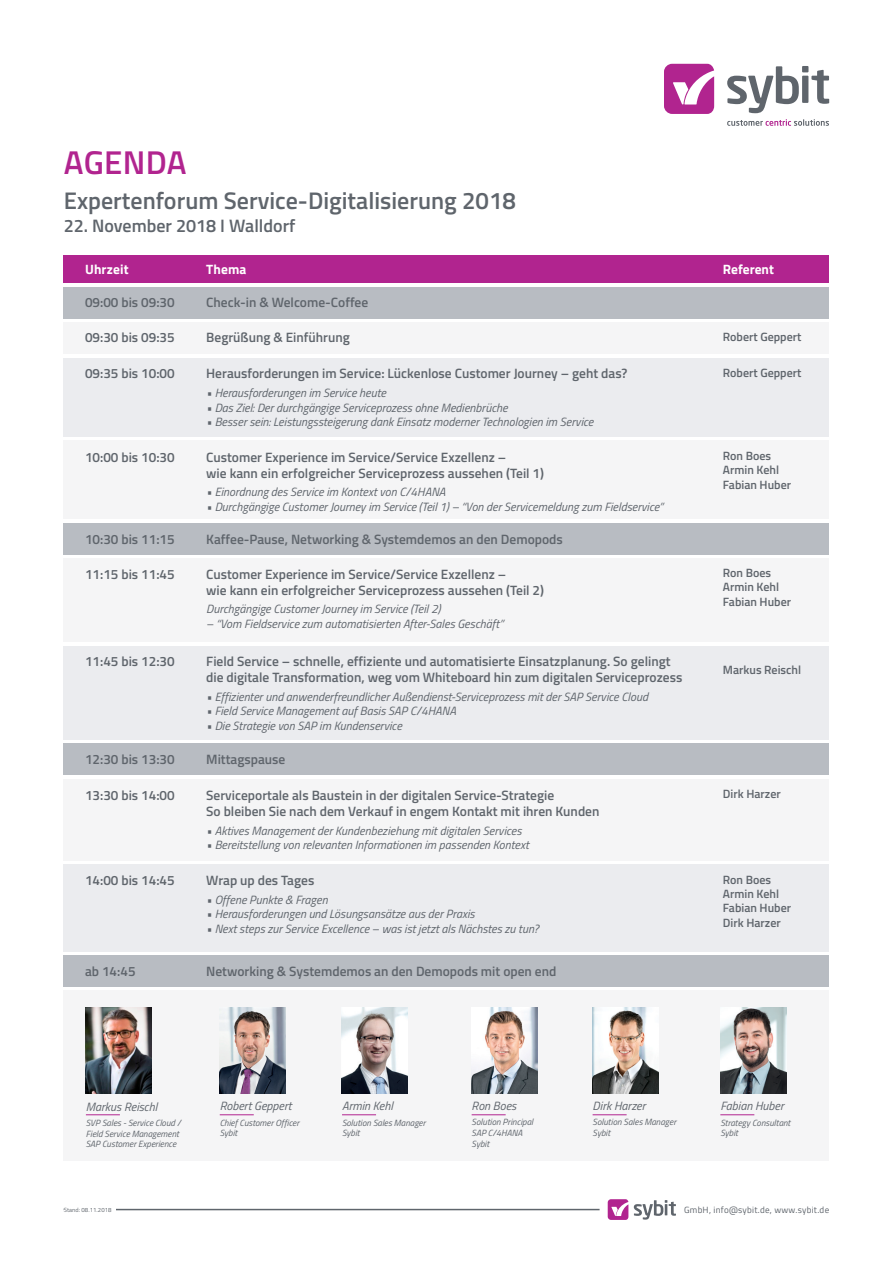
<style>
.page{position:relative;width:893px;height:1263px;background:#fff}
.page>*{position:absolute;margin:0;border:0;box-sizing:border-box;transform-origin:0 0}
.t1{font:600 33px "Titillium Web";letter-spacing:.01em;color:#b1248f}
.t2{font:600 24px "Titillium Web";color:#5f656c}
.t3{font:600 18px "Titillium Web";color:#5f656c}
.t4{font:600 13.5px/16.2px "Titillium Web";color:#5f656c}
.t5{font:700 13.5px "Titillium Web";letter-spacing:.01em;color:#fff}
.t6{font:italic 12px "Titillium Web";color:#5f656c}
.t7{font:600 12px/14.4px "Titillium Web";color:#5f656c}
.t8{font:italic 9px/10.8px "Titillium Web";color:#5f656c}
.t9{font:9px "Titillium Web";letter-spacing:.03em;color:#5f656c}
.t10{font:6px "Titillium Web";letter-spacing:.01em;color:#5f656c}
</style>
<div class="page">
<div style="left:64px;top:255px;width:765px;height:28px;background:#b1248f"></div>
<svg style="left:664px;top:64px;width:50px;height:50px"></svg>
<svg style="left:727px;top:66px;width:102px;height:47px"></svg>
<svg style="left:727px;top:119px;width:102px;height:7px"></svg>
<svg style="left:608px;top:1199px;width:20px;height:21px"></svg>
<svg style="left:634px;top:1200px;width:42px;height:19px"></svg>
<hr style="left:64px;top:1209px;width:536px;height:1px;background:#5f656c">
<div style="left:64px;top:287px;width:765px;height:31px;background:#b8bcc2"></div>
<div style="left:64px;top:322px;width:765px;height:32px;background:#f5f5f6"></div>
<div style="left:64px;top:955px;width:765px;height:32px;background:#b8bcc2"></div>
<div style="left:64px;top:523px;width:765px;height:32px;background:#b8bcc2"></div>
<div style="left:64px;top:743px;width:765px;height:32px;background:#b8bcc2"></div>
<div style="left:64px;top:358px;width:765px;height:78px;background:#ebecef"></div>
<div style="left:64px;top:440px;width:765px;height:79px;background:#f5f5f6"></div>
<div style="left:64px;top:864px;width:765px;height:87px;background:#ebecef"></div>
<div style="left:64px;top:558px;width:765px;height:84px;background:#f5f5f6"></div>
<div style="left:64px;top:646px;width:765px;height:93px;background:#ebecef"></div>
<div style="left:64px;top:779px;width:765px;height:81px;background:#f5f5f6"></div>
<div style="left:64px;top:1200px;width:51px;height:17px;background:#fff"></div>
<div style="left:64px;top:990px;width:765px;height:170px;background:#f5f5f6"></div>
<img style="left:220px;top:1008px;width:66px;height:85px">
<hr style="left:220px;top:1114px;width:34px;height:1px;background:#b1248f">
<img style="left:342px;top:1008px;width:66px;height:85px">
<hr style="left:342px;top:1114px;width:34px;height:1px;background:#b1248f">
<img style="left:472px;top:1008px;width:66px;height:85px">
<hr style="left:472px;top:1114px;width:34px;height:1px;background:#b1248f">
<img style="left:593px;top:1008px;width:66px;height:85px">
<hr style="left:593px;top:1114px;width:34px;height:1px;background:#b1248f">
<img style="left:720px;top:1008px;width:66px;height:85px">
<hr style="left:720px;top:1114px;width:34px;height:1px;background:#b1248f">
<img style="left:86px;top:1008px;width:66px;height:85px">
<hr style="left:86px;top:1114px;width:34px;height:1px;background:#b1248f">
<h1 class="t1" style="left:64px;top:138px;width:124px">AGENDA</h1>
<h2 class="t2" style="left:64px;top:182px;width:454px">Expertenforum Service-Digitalisierung 2018</h2>
<h3 class="t3" style="left:64px;top:212px;width:233px">22. November 2018 I Walldorf</h3>
<p class="t5" style="left:85px;top:259px;width:45px">Uhrzeit</p>
<p class="t5" style="left:206px;top:259px;width:42px">Thema</p>
<p class="t5" style="left:723px;top:259px;width:53px">Referent</p>
<p class="t4" style="left:85px;top:293px;width:91px">09:00 bis 09:30</p>
<p class="t4" style="left:206px;top:293px;width:164px">Check-in &amp; Welcome-Coffee</p>
<p class="t4" style="left:85px;top:329px;width:91px">09:30 bis 09:35</p>
<p class="t4" style="left:206px;top:329px;width:145px">Begrüßung &amp; Einführung</p>
<p class="t7" style="left:723px;top:329px;width:80px">Robert Geppert</p>
<p class="t4" style="left:85px;top:365px;width:91px">09:35 bis 10:00</p>
<p class="t4" style="left:206px;top:365px;width:423px">Herausforderungen im Service: Lückenlose Customer Journey – geht das?</p>
<p class="t7" style="left:723px;top:365px;width:80px">Robert Geppert</p>
<p class="t6" style="left:206px;top:384px;width:181px">• Herausforderungen im Service heute</p>
<p class="t6" style="left:206px;top:398px;width:303px">• Das Ziel: Der durchgängige Serviceprozess ohne Medienbrüche</p>
<p class="t6" style="left:206px;top:413px;width:389px">• Besser sein: Leistungssteigerung dank Einsatz moderner Technologien im Service</p>
<p class="t4" style="left:85px;top:448px;width:91px">10:00 bis 10:30</p>
<p class="t7" style="left:723px;top:448px;width:70px">Ron Boes<br>Armin Kehl<br>Fabian Huber</p>
<p class="t4" style="left:206px;top:448px;width:339px">Customer Experience im Service/Service Exzellenz –<br>wie kann ein erfolgreicher Serviceprozess aussehen (Teil 1)</p>
<p class="t6" style="left:206px;top:483px;width:241px">• Einordnung des Service im Kontext von C/4HANA</p>
<p class="t6" style="left:206px;top:498px;width:459px">• Durchgängige Customer Journey im Service (Teil 1) – “Von der Servicemeldung zum Fieldservice”</p>
<p class="t4" style="left:85px;top:530px;width:91px">10:30 bis 11:15</p>
<p class="t4" style="left:206px;top:530px;width:358px">Kaffee-Pause, Networking &amp; Systemdemos an den Demopods</p>
<p class="t4" style="left:85px;top:565px;width:91px">11:15 bis 11:45</p>
<p class="t4" style="left:206px;top:565px;width:339px">Customer Experience im Service/Service Exzellenz –<br>wie kann ein erfolgreicher Serviceprozess aussehen (Teil 2)</p>
<p class="t6" style="left:206px;top:600px;width:236px">Durchgängige Customer Journey im Service (Teil 2)</p>
<p class="t6" style="left:206px;top:615px;width:299px">– “Vom Fieldservice zum automatisierten After-Sales Geschäft”</p>
<p class="t4" style="left:85px;top:653px;width:91px">11:45 bis 12:30</p>
<p class="t4" style="left:206px;top:653px;width:478px">Field Service – schnelle, effiziente und automatisierte Einsatzplanung. So gelingt die digitale Transformation, weg vom Whiteboard hin zum digitalen Serviceprozess</p>
<p class="t6" style="left:206px;top:688px;width:443px">• Effizienter und anwenderfreundlicher Außendienst-Serviceprozess mit der SAP Service Cloud</p>
<p class="t6" style="left:206px;top:702px;width:251px">• Field Service Management auf Basis SAP C/4HANA</p>
<p class="t6" style="left:206px;top:717px;width:197px">• Die Strategie von SAP im Kundenservice</p>
<p class="t4" style="left:85px;top:751px;width:91px">12:30 bis 13:30</p>
<p class="t4" style="left:206px;top:751px;width:81px">Mittagspause</p>
<p class="t7" style="left:723px;top:565px;width:70px">Ron Boes<br>Armin Kehl<br>Fabian Huber</p>
<p class="t7" style="left:723px;top:662px;width:80px">Markus Reischl</p>
<p class="t4" style="left:85px;top:787px;width:91px">13:30 bis 14:00</p>
<p class="t4" style="left:206px;top:787px;width:350px">Serviceportale als Baustein in der digitalen Service-Strategie</p>
<p class="t7" style="left:723px;top:786px;width:59px">Dirk Harzer</p>
<p class="t4" style="left:206px;top:803px;width:395px">So bleiben Sie nach dem Verkauf in engem Kontakt mit ihren Kunden</p>
<p class="t6" style="left:206px;top:822px;width:317px">• Aktives Management der Kundenbeziehung mit digitalen Services</p>
<p class="t6" style="left:206px;top:836px;width:324px">• Bereitstellung von relevanten Informationen im passenden Kontext</p>
<p class="t4" style="left:85px;top:872px;width:91px">14:00 bis 14:45</p>
<p class="t7" style="left:723px;top:871px;width:70px">Ron Boes<br>Armin Kehl<br>Fabian Huber<br>Dirk Harzer</p>
<p class="t4" style="left:206px;top:872px;width:110px">Wrap up des Tages</p>
<p class="t6" style="left:206px;top:891px;width:123px">• Offene Punkte &amp; Fragen</p>
<p class="t6" style="left:206px;top:905px;width:270px">• Herausforderungen und Lösungsansätze aus der Praxis</p>
<p class="t6" style="left:206px;top:920px;width:334px">• Next steps zur Service Excellence – was ist jetzt als Nächstes zu tun?</p>
<p class="t4" style="left:85px;top:962px;width:52px">ab 14:45</p>
<p class="t4" style="left:206px;top:962px;width:352px">Networking &amp; Systemdemos an den Demopods mit open end</p>
<p class="t6" style="left:86px;top:1098px;width:73px">Markus Reischl</p>
<p class="t8" style="left:86px;top:1117px;width:96px">SVP Sales - Service Cloud /<br>Field Service Management<br>SAP Customer Experience</p>
<p class="t10" style="left:64px;top:1205px;width:49px">Stand: 08.11.2018</p>
<p class="t6" style="left:220px;top:1097px;width:73px">Robert Geppert</p>
<p class="t8" style="left:220px;top:1116px;width:81px">Chief Customer Officer<br>Sybit</p>
<p class="t6" style="left:342px;top:1097px;width:52px">Armin Kehl</p>
<p class="t8" style="left:342px;top:1116px;width:85px">Solution Sales Manager<br>Sybit</p>
<p class="t6" style="left:472px;top:1097px;width:46px">Ron Boes</p>
<p class="t8" style="left:472px;top:1116px;width:63px">Solution Principal<br>SAP C/4HANA<br>Sybit</p>
<p class="t6" style="left:593px;top:1097px;width:55px">Dirk Harzer</p>
<p class="t8" style="left:593px;top:1116px;width:85px">Solution Sales Manager<br>Sybit</p>
<p class="t6" style="left:720px;top:1097px;width:65px">Fabian Huber</p>
<p class="t8" style="left:720px;top:1116px;width:72px">Strategy Consultant<br>Sybit</p>
<p class="t9" style="left:684px;top:1203px;width:147px">GmbH, info@sybit.de, www.sybit.de</p>
</div>
